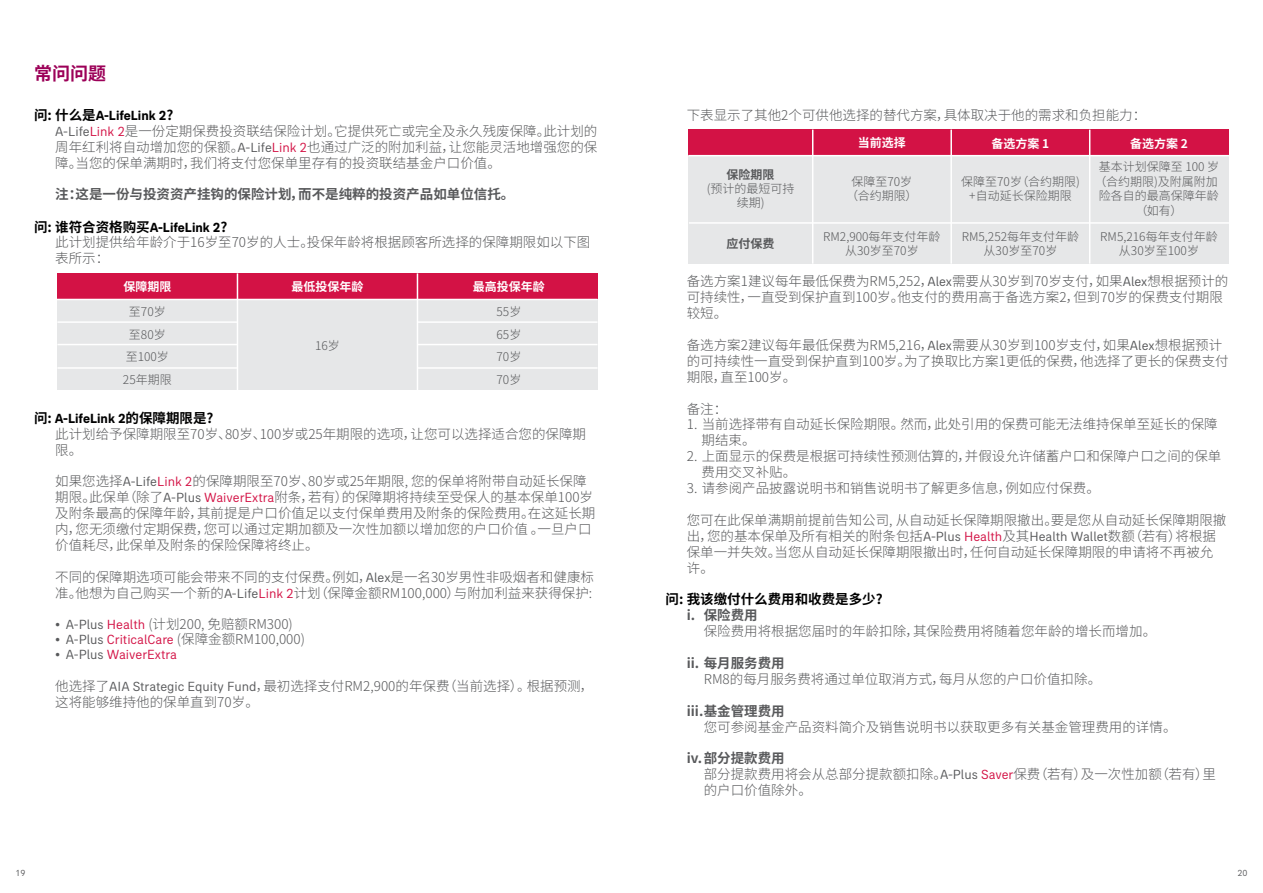
<style>
.page{position:relative;width:1263px;height:893px;background:#fff}
.page>*{position:absolute;margin:0;border:0;box-sizing:border-box;transform-origin:0 0}
.t1{font:700 18px "Noto Sans CJ Ksc";color:#9c0058}
.t2{font:300 13.5px/15.9px "Noto Sans CJ Ksc";color:#58595b}
.t3{font:700 13.5px "Noto Sans CJ Ksc";color:#58595b}
.t4{font:700 13.5px "AIA Everest";color:#000}
.t5{font:13.5px "AIA Everest";color:#d31245}
.t6{font:700 13.5px "Noto Sans CJ Ksc";color:#000}
.t7{font:300 12px/14.4px "Noto Sans CJ Ksc";color:#58595b;text-align:center}
.t8{font:700 12px "Noto Sans CJ Ksc";color:#fff}
.t9{font:700 12px "Noto Sans CJ Ksc";color:#58595b}
.t10{font:9px "AIA Everest";color:#58595b}
.s1{font-family:"Noto Sans CJ Ksc"}
.s2{font-family:"AIA Everest";font-weight:400}
.s3{font-family:"AIA Everest";font-weight:400;color:#d31245}
.s4{color:#58595b}
.s5{font-weight:700}
</style>
<div class="page">
<div style="left:57px;top:273px;width:540px;height:26px;background:#d31245"></div>
<div style="left:57px;top:299px;width:540px;height:91px;background:#e6e7e8"></div>
<hr style="left:57px;top:299px;width:540px;height:1px;background:#fff">
<hr style="left:57px;top:321px;width:180px;height:2px;background:#fff">
<hr style="left:57px;top:344px;width:180px;height:1px;background:#fff">
<hr style="left:57px;top:367px;width:180px;height:2px;background:#fff">
<hr style="left:417px;top:321px;width:180px;height:2px;background:#fff">
<hr style="left:417px;top:344px;width:180px;height:1px;background:#fff">
<hr style="left:417px;top:367px;width:180px;height:2px;background:#fff">
<hr style="left:237px;top:273px;width:1px;height:117px;background:#fff">
<hr style="left:417px;top:273px;width:1px;height:117px;background:#fff">
<div style="left:689px;top:130px;width:540px;height:26px;background:#d31245"></div>
<div style="left:689px;top:156px;width:540px;height:108px;background:#e6e7e8"></div>
<hr style="left:688px;top:155px;width:541px;height:1px;background:#fff">
<hr style="left:689px;top:222px;width:540px;height:2px;background:#fff">
<hr style="left:950px;top:130px;width:2px;height:134px;background:#fff">
<hr style="left:812px;top:130px;width:1px;height:134px;background:#fff">
<hr style="left:1089px;top:130px;width:1px;height:134px;background:#fff">
<h1 class="t1" style="left:34px;top:64px;width:73px">常问问题</h1>
<p class="t4" style="left:34px;top:107px;width:141px"><span class="s1">问: 什么是</span>A-LifeLink 2<span class="s1">?</span></p>
<p class="t2" style="left:55px;top:123px;width:544px;text-align:justify"><span class="s2">A-Life</span><span class="s3">Link 2</span>是一份定期保费投资联结保险计划。它提供死亡或完全及永久残废保障。此计划的周年红利将自动增加您的保额。<span class="s2">A-Life</span><span class="s3">Link 2</span>也通过广泛的附加利益，让您能灵活地增强您的保障。当您的保单满期时，我们将支付您保单里存有的投资联结基金户口价值。</p>
<p class="t3" style="left:55px;top:187px;width:461px">注：这是一份与投资资产挂钩的保险计划，而不是纯粹的投资产品如单位信托。</p>
<p class="t4" style="left:34px;top:219px;width:195px"><span class="s1">问: 谁符合资格购买</span>A-LifeLink 2<span class="s1">?</span></p>
<p class="t2" style="left:55px;top:235px;width:537px">此计划提供给年龄介于16岁至70岁的人士。投保年龄将根据顾客所选择的保障期限如以下图表所示：</p>
<p class="t8" style="left:123px;top:280px;width:49px">保障期限</p>
<p class="t8" style="left:291px;top:280px;width:73px">最低投保年龄</p>
<p class="t7" style="left:126px;top:300px;width:45px;line-height:22.5px;text-align:left">至70岁至80岁至100岁</p>
<p class="t7" style="left:123px;top:372px;width:50px">25年期限</p>
<p class="t7" style="left:315px;top:338px;width:26px">16岁</p>
<p class="t8" style="left:473px;top:280px;width:73px">最高投保年龄</p>
<p class="t7" style="left:496px;top:300px;width:26px;line-height:22.5px;text-align:justify">55岁65岁70岁</p>
<p class="t7" style="left:496px;top:372px;width:26px">70岁</p>
<p class="t4" style="left:34px;top:410px;width:181px"><span class="s1">问:</span> A-LifeLink 2<span class="s1">的保障期限是?</span></p>
<p class="t2" style="left:55px;top:426px;width:532px">此计划给予保障期限至70岁、80岁、100岁或25年期限的选项，让您可以选择适合您的保障期限。</p>
<p class="t2" style="left:55px;top:474px;width:541px">如果您选择<span class="s2">A-Life</span><span class="s3">Link 2</span>的保障期限至70岁、80岁或25年期限, 您的保单将附带自动延长保障期限。此保单（除了<span class="s2">A-Plus</span> <span class="s3">WaiverExtra</span>附条，若有）的保障期将持续至受保人的基本保单100岁及附条最高的保障年龄，其前提是户口价值足以支付保单费用及附条的保险费用。在这延长期内，您无须缴付定期保费，您可以通过定期加额及一次性加额以增加您的户口价值。一旦户口价值耗尽，此保单及附条的保险保障将终止。</p>
<p class="t2" style="left:55px;top:569px;width:540px">不同的保障期选项可能会带来不同的支付保费。例如，<span class="s2">Alex</span>是一名30岁男性非吸烟者和健康标准。他想为自己购买一个新的<span class="s2">A-Life</span><span class="s3">Link 2</span>计划（保障金额RM100,000）与附加利益来获得保护:</p>
<p class="t2" style="left:55px;top:616px;width:239px"><span class="s2">• A-Plus</span> <span class="s3">Health</span> (计划200, 免赔额RM300)</p>
<p class="t2" style="left:55px;top:631px;width:251px"><span class="s2">• A-Plus</span> <span class="s3">CriticalCare</span> (保障金额RM100,000)</p>
<p class="t5" style="left:55px;top:647px;width:123px"><span class="s4">• A-Plus</span> WaiverExtra</p>
<p class="t2" style="left:55px;top:678px;width:540px">他选择了<span class="s2">AIA Strategic Equity Fund</span>，最初选择支付RM2,900的年保费（当前选择）。根据预测，这将能够维持他的保单直到70岁。</p>
<p class="t10" style="left:15px;top:868px;width:12px">19</p>
<p class="t2" style="left:687px;top:107px;width:461px">下表显示了其他2个可供他选择的替代方案，具体取决于他的需求和负担能力：</p>
<p class="t9" style="left:727px;top:167px;width:49px">保险期限</p>
<p class="t7" style="left:707px;top:182px;width:89px">(预计的最短可持续期)</p>
<p class="t9" style="left:727px;top:237px;width:49px">应付保费</p>
<p class="t8" style="left:858px;top:136px;width:49px">当前选择</p>
<p class="t8" style="left:991px;top:136px;width:59px">备选方案 1</p>
<p class="t8" style="left:1130px;top:136px;width:59px">备选方案 2</p>
<p class="t7" style="left:846px;top:174px;width:73px">保障至70岁（合约期限）</p>
<p class="t7" style="left:823px;top:229px;width:119px">RM2,900每年支付年龄从30岁至70岁</p>
<p class="t7" style="left:1094px;top:160px;width:126px">基本计划保障至 100 岁（合约期限)及附属附加险各自的最高保障年龄（如有）</p>
<p class="t7" style="left:961px;top:174px;width:120px">保障至70岁（合约期限) +自动延长保险期限</p>
<p class="t7" style="left:962px;top:229px;width:119px">RM5,252每年支付年龄从30岁至70岁</p>
<p class="t7" style="left:1100px;top:229px;width:119px">RM5,216每年支付年龄从30岁至100岁</p>
<p class="t2" style="left:687px;top:274px;width:543px">备选方案1建议每年最低保费为RM5,252，<span class="s2">Alex</span>需要从30岁到70岁支付，如果<span class="s2">Alex</span>想根据预计的可持续性，一直受到保护直到100岁。他支付的费用高于备选方案2，但到70岁的保费支付期限较短。</p>
<p class="t2" style="left:687px;top:337px;width:543px">备选方案2建议每年最低保费为RM5,216，<span class="s2">Alex</span>需要从30岁到100岁支付，如果<span class="s2">Alex</span>想根据预计的可持续性一直受到保护直到100岁。为了换取比方案1更低的保费，他选择了更长的保费支付期限，直至100岁。</p>
<p class="t2" style="left:687px;top:401px;width:42px">备注：</p>
<p class="t2" style="left:702px;top:417px;width:517px;text-indent:-15px">1. 当前选择带有自动延长保险期限。然而，此处引用的保费可能无法维持保单至延长的保障期结束。</p>
<p class="t2" style="left:702px;top:449px;width:521px;text-indent:-15px">2. 上面显示的保费是根据可持续性预测估算的，并假设允许储蓄户口和保障户口之间的保单费用交叉补贴。</p>
<p class="t2" style="left:687px;top:480px;width:415px">3. 请参阅产品披露说明书和销售说明书了解更多信息，例如应付保费。</p>
<p class="t2" style="left:687px;top:512px;width:541px">您可在此保单满期前提前告知公司, 从自动延长保障期限撤出。要是您从自动延长保障期限撤出，您的基本保单及所有相关的附条包括<span class="s2">A-Plus</span> <span class="s3">Health</span>及其<span class="s2">Health Wallet</span>数额（若有）将根据保单一并失效。当您从自动延长保障期限撤出时，任何自动延长保障期限的申请将不再被允许。</p>
<p class="t6" style="left:665px;top:592px;width:219px">问: 我该缴付什么费用和收费是多少?</p>
<p class="t3" style="left:687px;top:608px;width:73px">i. 保险费用</p>
<p class="t2" style="left:704px;top:624px;width:454px">保险费用将根据您届时的年龄扣除，其保险费用将随着您年龄的增长而增加。</p>
<p class="t3" style="left:687px;top:655px;width:100px">ii. 每月服务费用</p>
<p class="t2" style="left:704px;top:671px;width:399px">RM8的每月服务费将通过单位取消方式，每月从您的户口价值扣除。</p>
<p class="t3" style="left:687px;top:703px;width:100px">iii. 基金管理费用</p>
<p class="t2" style="left:704px;top:719px;width:474px">您可参阅基金产品资料简介及销售说明书以获取更多有关基金管理费用的详情。</p>
<p class="t2" style="left:704px;top:751px;width:514px;text-indent:-17px"><span class="s5">iv. 部分提款费用<br></span>部分提款费用将会从总部分提款额扣除。<span class="s2">A-Plus</span> <span class="s3">Saver</span>保费（若有）及一次性加额（若有）里的户口价值除外。</p>
<p class="t10" style="left:1237px;top:868px;width:12px">20</p>
</div>
